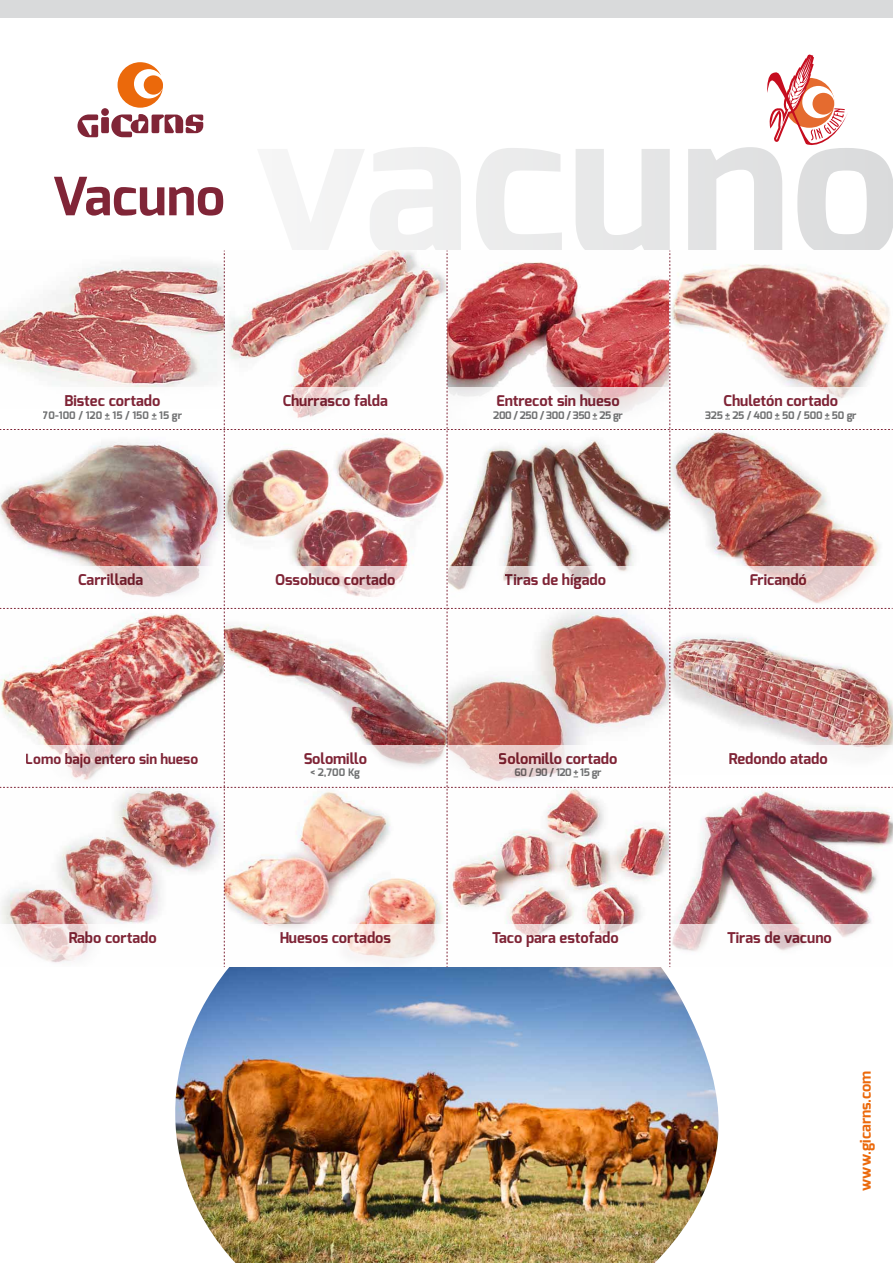
<style>
.page{position:relative;width:893px;height:1263px;background:#fff}
.page>*{position:absolute;margin:0;border:0;box-sizing:border-box;transform-origin:0 0}
.t1{font:700 52.65px "Exo";color:#802537}
.t2{font:700 14.85px "Exo";color:#802537}
.t3{font:700 14.85px "Exo";color:#eb690b}
.t4{font:700 13.95px "Exo";color:#802537}
.t5{font:700 10.35px "Exo";letter-spacing:-.04em;color:#707172}
.t6{font:700 10.35px "Exo";letter-spacing:-.02em;color:#707172}
.t7{font:700 10.35px "Exo";color:#707172}
</style>
<div class="page">
<svg style="left:297px;top:147px;width:596px;height:104px"></svg>
<img style="left:175px;top:967px;width:544px;height:296px">
<div style="left:0;top:0;width:893px;height:18px;background:#d9dadb"></div>
<img style="left:0;top:251px;width:893px;height:716px">
<svg style="left:77px;top:62px;width:126px;height:75px"></svg>
<svg style="left:767px;top:54px;width:81px;height:94px"></svg>
<h1 class="t1" style="left:52px;top:163px;width:175px">Vacuno</h1>
<p class="t2" style="left:65px;top:391px;width:97px">Bistec cortado</p>
<p class="t7" style="left:43px;top:408px;width:141px">70-100 / 120 + 15 / 150 + 15 gr</p>
<p class="t2" style="left:283px;top:391px;width:107px">Churrasco falda</p>
<p class="t2" style="left:496px;top:391px;width:125px">Entrecot sin hueso</p>
<p class="t5" style="left:493px;top:408px;width:131px">200 / 250 / 300 / 350 + 25 gr</p>
<p class="t2" style="left:724px;top:391px;width:116px">Chuletón cortado</p>
<p class="t6" style="left:705px;top:408px;width:153px">325 + 25 / 400 + 50 / 500 + 50 gr</p>
<p class="t2" style="left:78px;top:570px;width:66px">Carrillada</p>
<p class="t2" style="left:275px;top:570px;width:122px">Ossobuco cortado</p>
<p class="t2" style="left:505px;top:570px;width:103px">Tiras de hígado</p>
<p class="t2" style="left:749px;top:570px;width:59px">Fricandó</p>
<p class="t4" style="left:26px;top:750px;width:174px">Lomo bajo entero sin hueso</p>
<p class="t2" style="left:304px;top:749px;width:65px">Solomillo</p>
<p class="t6" style="left:310px;top:766px;width:51px">&lt; 2,700 Kg</p>
<p class="t2" style="left:499px;top:749px;width:120px">Solomillo cortado</p>
<p class="t5" style="left:515px;top:766px;width:88px">60 / 90 / 120 + 15 gr</p>
<p class="t2" style="left:729px;top:749px;width:101px">Redondo atado</p>
<p class="t2" style="left:68px;top:928px;width:90px">Rabo cortado</p>
<p class="t2" style="left:279px;top:928px;width:113px">Huesos cortados</p>
<p class="t2" style="left:492px;top:928px;width:128px">Taco para estofado</p>
<p class="t2" style="left:727px;top:928px;width:106px">Tiras de vacuno</p>
<p class="t3" style="left:856px;top:1191px;width:122px;rotate:-90deg">www.gicarns.com</p>
</div>
